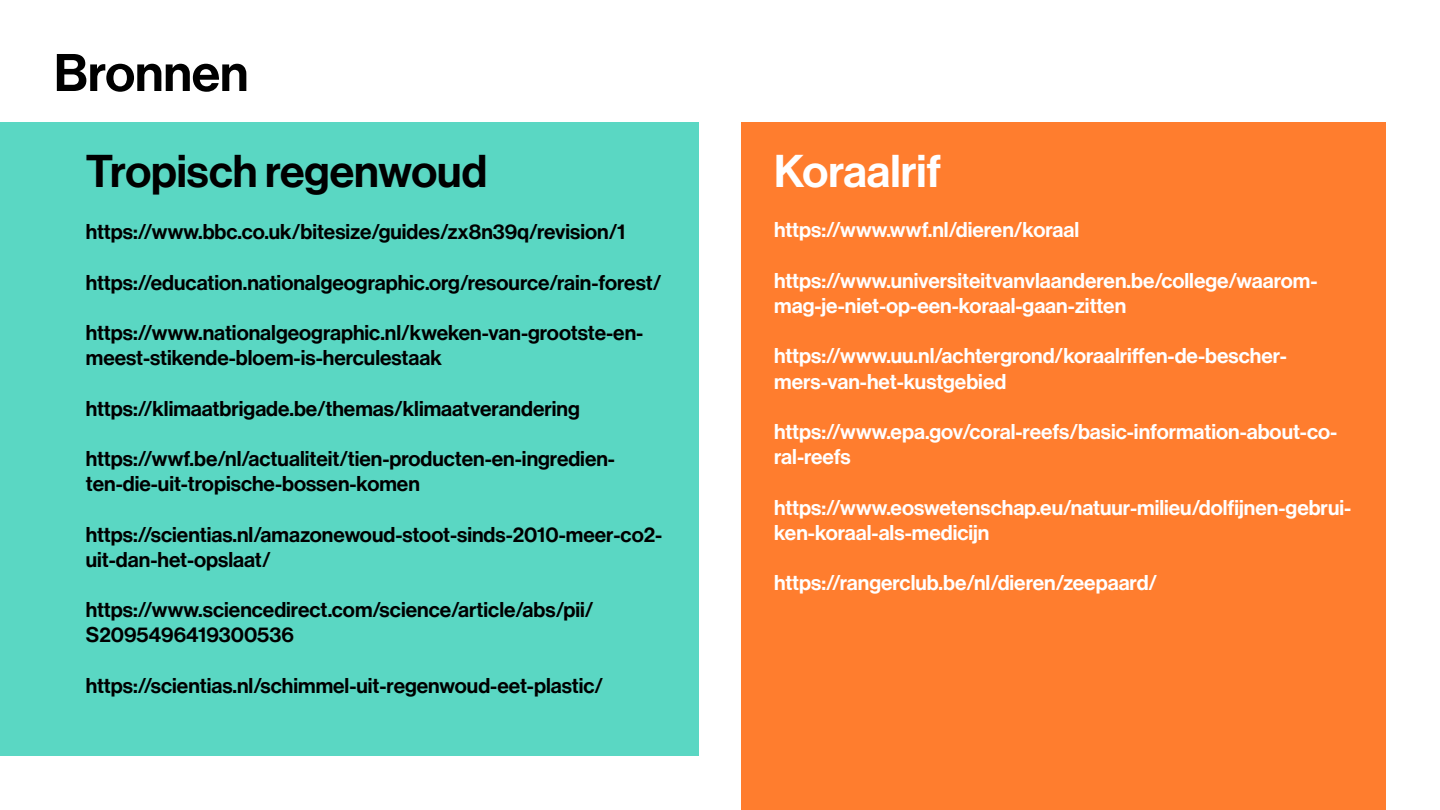
<style>
.page{position:relative;width:1440px;height:810px;background:#fff}
.page>*{position:absolute;margin:0;border:0;box-sizing:border-box;transform-origin:0 0}
.t1{font:500 51.75px "Haas Grot Disp 65";color:#000}
.t2{font:500 45px "Haas Grot Disp 65";color:#000}
.t3{font:500 45px "Haas Grot Disp 65";color:#fff}
.t4{font:500 21px/25.2px "Haas Grot Disp 65";color:#000}
.t5{font:500 21px/25.2px "Haas Grot Disp 65";color:#fff}
</style>
<div class="page">
<div style="left:0;top:123px;width:699px;height:633px;background:#5ad7c3"></div>
<div style="left:741px;top:123px;width:645px;height:687px;background:#ff7d2e"></div>
<h1 class="t1" style="left:54px;top:43px;width:196px">Bronnen</h1>
<h2 class="t2" style="left:86px;top:145px;width:403px">Tropisch regenwoud</h2>
<p class="t4" style="left:86px;top:220px;width:541px">https://www.bbc.co.uk/bitesize/guides/zx8n39q/revision/1</p>
<p class="t4" style="left:86px;top:270px;width:577px">https://education.nationalgeographic.org/resource/rain-forest/</p>
<p class="t4" style="left:86px;top:320px;width:559px">https://www.nationalgeographic.nl/kweken-van-grootste-en&shy;meest-stikende-bloem-is-herculestaak</p>
<p class="t4" style="left:86px;top:396px;width:495px">https://klimaatbrigade.be/themas/klimaatverandering</p>
<p class="t4" style="left:86px;top:446px;width:531px">https://wwf.be/nl/actualiteit/tien-producten-en-ingredien&shy;ten-die-uit-tropische-bossen-komen</p>
<p class="t4" style="left:86px;top:522px;width:578px">https://scientias.nl/amazonewoud-stoot-sinds-2010-meer-co2- uit-dan-het-opslaat/</p>
<p class="t4" style="left:86px;top:598px;width:509px">https://www.sciencedirect.com/science/article/abs/pii/<br>S2095496419300536</p>
<p class="t4" style="left:86px;top:673px;width:519px">https://scientias.nl/schimmel-uit-regenwoud-eet-plastic/</p>
<h2 class="t3" style="left:774px;top:145px;width:169px">Koraalrif</h2>
<p class="t5" style="left:774px;top:218px;width:306px">https://www.wwf.nl/dieren/koraal</p>
<p class="t5" style="left:774px;top:268px;width:545px">https://www.universiteitvanvlaanderen.be/college/waarom&shy;mag-je-niet-op-een-koraal-gaan-zitten</p>
<p class="t5" style="left:774px;top:344px;width:514px">https://www.uu.nl/achtergrond/koraalriffen-de-bescher&shy;mers-van-het-kustgebied</p>
<p class="t5" style="left:774px;top:419px;width:565px">https://www.epa.gov/coral-reefs/basic-information-about-co&shy;ral-reefs</p>
<p class="t5" style="left:774px;top:495px;width:579px">https://www.eoswetenschap.eu/natuur-milieu/dolfijnen-gebrui&shy;ken-koraal-als-medicijn</p>
<p class="t5" style="left:774px;top:571px;width:385px">https://rangerclub.be/nl/dieren/zeepaard/</p>
</div>
